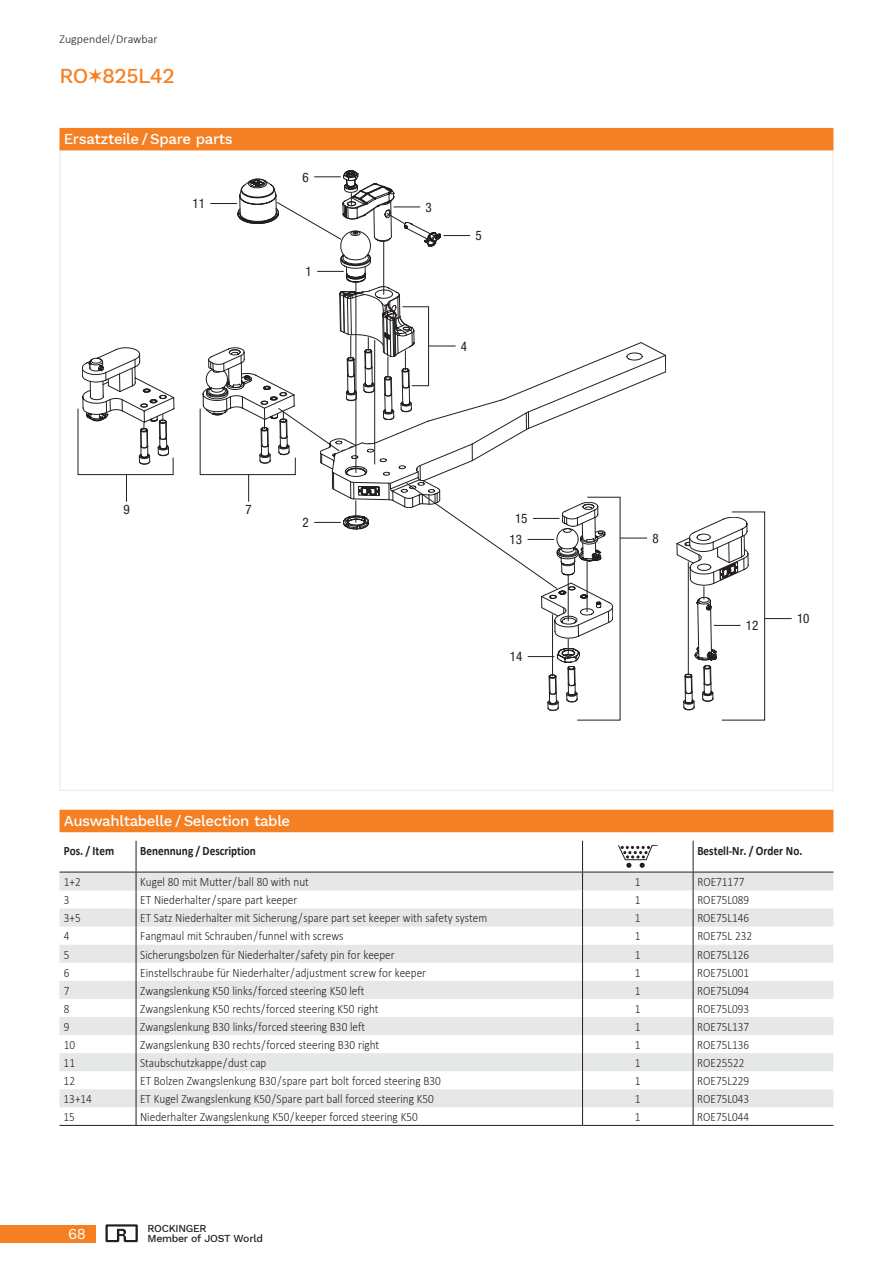
<style>
.page{position:relative;width:893px;height:1263px;background:#fff}
.page>*{position:absolute;margin:0;border:0;box-sizing:border-box;transform-origin:0 0}
.t1{font:500 21px "Work Sans";letter-spacing:-.025em;color:#f58023}
.t2{font:500 15px "Work Sans";letter-spacing:-.025em;color:#fff}
.t3{font:15px "Work Sans";color:#fff}
.t4{font:condensed 13.2px "Helvetica Neue LT Pro";color:#231f20}
.t5{font:300 12.75px "Calibri";color:#231f20;scale:.88 1}
.t6{font:700 12.75px "Calibri";color:#231f20;scale:.88 1}
.t7{font:300 12px "Calibri";color:#231f20}
.t8{font:500 10.5px "Work Sans";letter-spacing:-.025em;color:#231f20}
</style>
<div class="page">
<svg style="left:105px;top:1225px;width:33px;height:17px"></svg>
<div style="left:0;top:1225px;width:95px;height:17px;background:#f58023"></div>
<svg style="left:77px;top:348px;width:97px;height:154px"></svg>
<svg style="left:677px;top:511px;width:115px;height:210px"></svg>
<svg style="left:199px;top:171px;width:467px;height:550px"></svg>
<div style="left:60px;top:128px;width:773px;height:22px;background:#f58023"></div>
<svg style="left:60px;top:873px;width:773px;height:234px;fill:#e6e7e9"></svg>
<hr style="left:136px;top:841px;width:1px;height:31px;background:#231f20">
<hr style="left:582px;top:841px;width:1px;height:31px;background:#231f20">
<hr style="left:693px;top:841px;width:1px;height:31px;background:#231f20">
<svg style="left:136px;top:873px;width:1px;height:252px"></svg>
<svg style="left:582px;top:873px;width:1px;height:252px"></svg>
<svg style="left:693px;top:873px;width:1px;height:252px"></svg>
<hr style="left:60px;top:872px;width:76px;height:1px;background:#231f20">
<hr style="left:136px;top:872px;width:447px;height:1px;background:#231f20">
<hr style="left:583px;top:872px;width:110px;height:1px;background:#231f20">
<hr style="left:693px;top:872px;width:140px;height:1px;background:#231f20">
<hr style="left:60px;top:1125px;width:76px;height:1px;background:#231f20">
<hr style="left:136px;top:1125px;width:447px;height:1px;background:#231f20">
<hr style="left:583px;top:1125px;width:110px;height:1px;background:#231f20">
<hr style="left:693px;top:1125px;width:140px;height:1px;background:#231f20">
<svg style="left:618px;top:845px;width:39px;height:23px"></svg>
<div style="left:60px;top:810px;width:773px;height:22px;background:#f58023"></div>
<p class="t7" style="left:60px;top:32px;width:100px">Zugpendel / Drawbar</p>
<h1 class="t1" style="left:60px;top:60px;width:117px">RO 825L42</h1>
<p class="t2" style="left:64px;top:128px;width:171px">Ersatzteile / Spare parts</p>
<p class="t4" style="left:192px;top:196px;width:14px">11</p>
<p class="t4" style="left:303px;top:169px;width:8px">6</p>
<p class="t4" style="left:306px;top:264px;width:8px">1</p>
<p class="t4" style="left:123px;top:501px;width:8px">9</p>
<p class="t4" style="left:245px;top:501px;width:8px">7</p>
<p class="t4" style="left:303px;top:515px;width:8px">2</p>
<p class="t2" style="left:64px;top:809px;width:228px">Auswahltabelle / Selection table</p>
<p class="t4" style="left:425px;top:199px;width:8px">3</p>
<p class="t4" style="left:475px;top:228px;width:8px">5</p>
<p class="t4" style="left:461px;top:338px;width:8px">4</p>
<p class="t4" style="left:515px;top:511px;width:14px">15</p>
<p class="t4" style="left:510px;top:532px;width:14px">13</p>
<p class="t4" style="left:510px;top:649px;width:14px">14</p>
<p class="t4" style="left:652px;top:530px;width:8px">8</p>
<p class="t4" style="left:746px;top:618px;width:14px">12</p>
<p class="t4" style="left:797px;top:611px;width:14px">10</p>
<p class="t6" style="left:64px;top:841px;width:59px">Pos. / Item</p>
<p class="t6" style="left:140px;top:841px;width:133px">Benennung / Description</p>
<p class="t6" style="left:697px;top:841px;width:121px">Bestell-Nr. / Order No.</p>
<p class="t5" style="left:64px;top:874px;width:21px">1+2</p>
<p class="t5" style="left:140px;top:874px;width:193px">Kugel 80 mit Mutter / ball 80 with nut</p>
<p class="t5" style="left:635px;top:874px;width:8px">1</p>
<p class="t5" style="left:697px;top:874px;width:55px">ROE71177</p>
<p class="t5" style="left:64px;top:892px;width:8px">3</p>
<p class="t5" style="left:140px;top:892px;width:180px">ET Niederhalter / spare part keeper</p>
<p class="t5" style="left:635px;top:892px;width:8px">1</p>
<p class="t5" style="left:697px;top:892px;width:61px">ROE75L089</p>
<p class="t5" style="left:64px;top:910px;width:21px">3+5</p>
<p class="t5" style="left:140px;top:910px;width:396px">ET Satz Niederhalter mit Sicherung / spare part set keeper with safety system</p>
<p class="t5" style="left:635px;top:910px;width:8px">1</p>
<p class="t5" style="left:697px;top:910px;width:61px">ROE75L146</p>
<p class="t5" style="left:64px;top:928px;width:8px">4</p>
<p class="t5" style="left:140px;top:928px;width:233px">Fangmaul mit Schrauben / funnel with screws</p>
<p class="t5" style="left:635px;top:928px;width:8px">1</p>
<p class="t5" style="left:697px;top:928px;width:64px">ROE75L 232</p>
<p class="t5" style="left:64px;top:946px;width:8px">5</p>
<p class="t5" style="left:140px;top:946px;width:291px">Sicherungsbolzen für Niederhalter / safety pin for keeper</p>
<p class="t5" style="left:635px;top:946px;width:8px">1</p>
<p class="t5" style="left:697px;top:946px;width:61px">ROE75L126</p>
<p class="t5" style="left:64px;top:964px;width:8px">6</p>
<p class="t5" style="left:140px;top:964px;width:326px">Einstellschraube für Niederhalter / adjustment screw for keeper</p>
<p class="t5" style="left:635px;top:964px;width:8px">1</p>
<p class="t5" style="left:697px;top:964px;width:61px">ROE75L001</p>
<p class="t5" style="left:64px;top:982px;width:8px">7</p>
<p class="t5" style="left:140px;top:982px;width:256px">Zwangslenkung K50 links / forced steering K50 left</p>
<p class="t5" style="left:635px;top:982px;width:8px">1</p>
<p class="t5" style="left:697px;top:982px;width:61px">ROE75L094</p>
<p class="t5" style="left:64px;top:1000px;width:8px">8</p>
<p class="t5" style="left:140px;top:1000px;width:272px">Zwangslenkung K50 rechts / forced steering K50 right</p>
<p class="t5" style="left:635px;top:1000px;width:8px">1</p>
<p class="t5" style="left:697px;top:1000px;width:61px">ROE75L093</p>
<p class="t5" style="left:64px;top:1019px;width:8px">9</p>
<p class="t5" style="left:140px;top:1019px;width:257px">Zwangslenkung B30 links / forced steering B30 left</p>
<p class="t5" style="left:635px;top:1019px;width:8px">1</p>
<p class="t5" style="left:697px;top:1019px;width:61px">ROE75L137</p>
<p class="t5" style="left:64px;top:1037px;width:14px">10</p>
<p class="t5" style="left:140px;top:1037px;width:273px">Zwangslenkung B30 rechts / forced steering B30 right</p>
<p class="t5" style="left:635px;top:1037px;width:8px">1</p>
<p class="t5" style="left:697px;top:1037px;width:61px">ROE75L136</p>
<p class="t5" style="left:64px;top:1055px;width:14px">11</p>
<p class="t5" style="left:140px;top:1055px;width:145px">Staubschutzkappe / dust cap</p>
<p class="t5" style="left:635px;top:1055px;width:8px">1</p>
<p class="t5" style="left:697px;top:1055px;width:55px">ROE25522</p>
<p class="t5" style="left:64px;top:1073px;width:14px">12</p>
<p class="t5" style="left:140px;top:1073px;width:343px">ET Bolzen Zwangslenkung B30 / spare part bolt forced steering B30</p>
<p class="t5" style="left:635px;top:1073px;width:8px">1</p>
<p class="t5" style="left:697px;top:1073px;width:61px">ROE75L229</p>
<p class="t5" style="left:64px;top:1091px;width:34px">13+14</p>
<p class="t5" style="left:140px;top:1091px;width:335px">ET Kugel Zwangslenkung K50 / Spare part ball forced steering K50</p>
<p class="t5" style="left:635px;top:1091px;width:8px">1</p>
<p class="t5" style="left:697px;top:1091px;width:61px">ROE75L043</p>
<p class="t5" style="left:64px;top:1109px;width:14px">15</p>
<p class="t5" style="left:140px;top:1109px;width:317px">Niederhalter Zwangslenkung K50 / keeper forced steering K50</p>
<p class="t5" style="left:635px;top:1109px;width:8px">1</p>
<p class="t5" style="left:697px;top:1109px;width:61px">ROE75L044</p>
<p class="t8" style="left:147px;top:1220px;width:61px">ROCKINGER</p>
<p class="t3" style="left:68px;top:1222px;width:19px">68</p>
<p class="t8" style="left:147px;top:1230px;width:117px">Member of JOST World</p>
</div>
